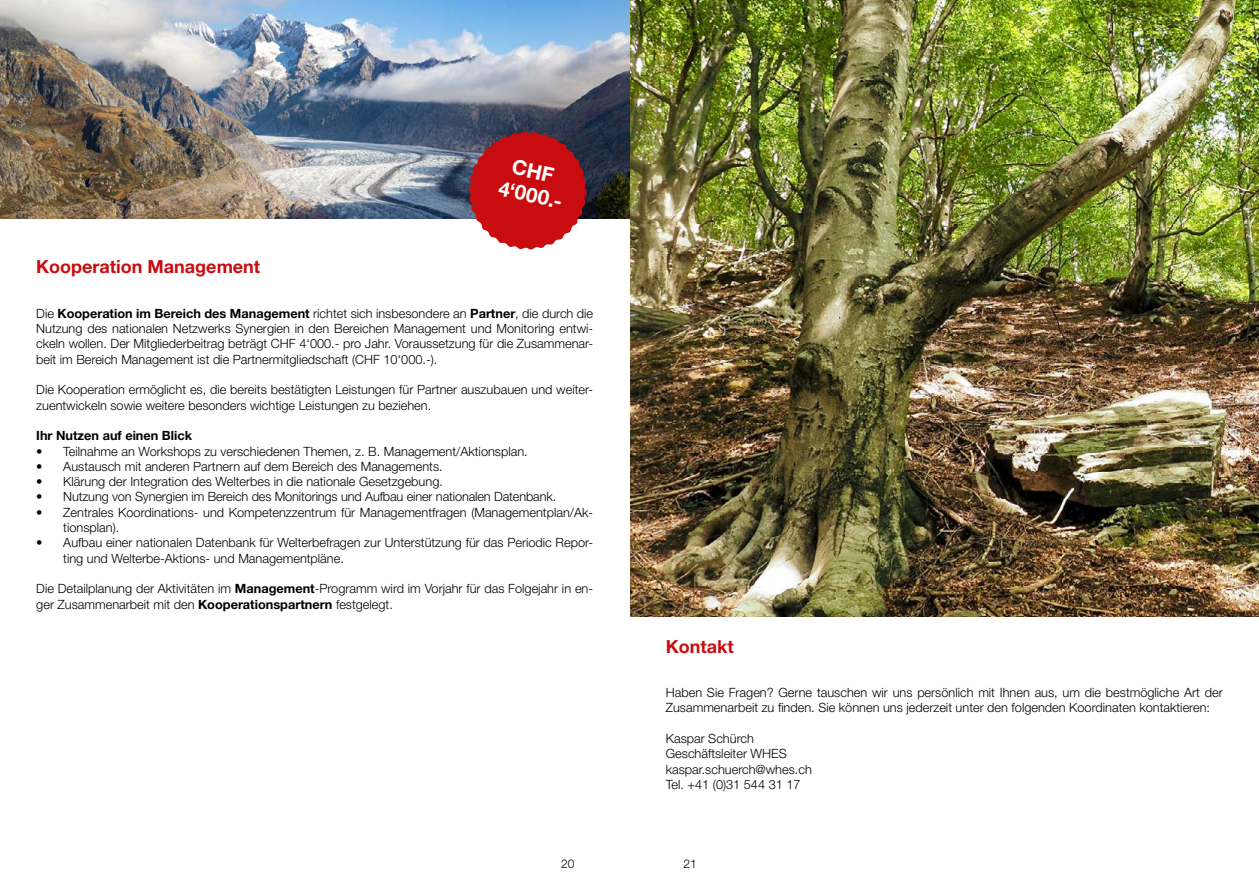
<style>
.page{position:relative;width:1259px;height:893px;background:#fff}
.page>*{position:absolute;margin:0;border:0;box-sizing:border-box;transform-origin:0 0}
.t1{font:700 20.55px/23.5px "Helvetica Neue LT Std";color:#fff;text-align:center}
.t2{font:700 18px "Helvetica Neue LT Std";color:#c90c0f}
.t3{font:300 12.75px/15.3px "Helvetica Neue LT Std";color:#000}
.t4{font:700 12.75px "Helvetica Neue LT Std";color:#000}
.t5{font:300 12px "Helvetica Neue LT Std";color:#000}
.s1{font-weight:700}
</style>
<div class="page">
<img style="left:0;top:0;width:629px;height:218px">
<img style="left:630px;top:0;width:629px;height:617px">
<svg style="left:469px;top:132px;width:118px;height:118px;background:#bc2d32"></svg>
<h1 class="t1" style="left:507px;top:152px;width:66px;rotate:13deg">CHF<br>4‘000.-</h1>
<h2 class="t2" style="left:36px;top:256px;width:225px">Kooperation Management</h2>
<p class="t3" style="left:36px;top:305px;width:558px;text-align:justify">Die <span class="s1">Kooperation im Bereich des Management</span> richtet sich insbesondere an <span class="s1">Partner</span>, die durch die Nutzung des nationalen Netzwerks Synergien in den Bereichen Management und Monitoring entwi&shy;ckeln wollen. Der Mitgliederbeitrag beträgt CHF 4‘000.- pro Jahr. Voraussetzung für die Zusammenar&shy;beit im Bereich Management ist die Partnermitgliedschaft (CHF 10‘000.-).</p>
<p class="t3" style="left:36px;top:382px;width:558px">Die Kooperation ermöglicht es, die bereits bestätigten Leistungen für Partner auszubauen und weiter&shy;zuentwickeln sowie weitere besonders wichtige Leistungen zu beziehen.</p>
<p class="t4" style="left:36px;top:428px;width:157px">Ihr Nutzen auf einen Blick</p>
<p class="t3" style="left:36px;top:443px;width:493px">• Teilnahme an Workshops zu verschiedenen Themen, z. B. Management/Aktionsplan.</p>
<p class="t3" style="left:36px;top:458px;width:408px">• Austausch mit anderen Partnern auf dem Bereich des Managements.</p>
<p class="t3" style="left:36px;top:474px;width:408px">• Klärung der Integration des Welterbes in die nationale Gesetzgebung.</p>
<p class="t3" style="left:36px;top:489px;width:521px">• Nutzung von Synergien im Bereich des Monitorings und Aufbau einer nationalen Datenbank.</p>
<p class="t3" style="left:63px;top:504px;width:531px;text-indent:-27px">• Zentrales Koordinations- und Kompetenzzentrum für Managementfragen (Managementplan/Ak&shy;tionsplan).</p>
<p class="t3" style="left:63px;top:535px;width:531px;text-indent:-27px">• Aufbau einer nationalen Datenbank für Welterbefragen zur Unterstützung für das Periodic Repor&shy;ting und Welterbe-Aktions- und Managementpläne.</p>
<p class="t3" style="left:36px;top:581px;width:558px">Die Detailplanung der Aktivitäten im <span class="s1">Management</span>-Programm wird im Vorjahr für das Folgejahr in en&shy;ger Zusammenarbeit mit den <span class="s1">Kooperationspartnern</span> festgelegt.</p>
<h2 class="t2" style="left:666px;top:635px;width:70px">Kontakt</h2>
<p class="t3" style="left:666px;top:685px;width:558px">Haben Sie Fragen? Gerne tauschen wir uns persönlich mit Ihnen aus, um die bestmögliche Art der<br>Zusammenarbeit zu finden. Sie können uns jederzeit unter den folgenden Koordinaten kontaktieren:</p>
<p class="t3" style="left:666px;top:730px;width:148px">Kaspar Schürch<br>Geschäftsleiter WHES kaspar.schuerch@whes.ch<br>Tel. +41 (0)31 544 31 17</p>
<p class="t5" style="left:561px;top:856px;width:15px">20</p>
<p class="t5" style="left:683px;top:856px;width:15px">21</p>
</div>
